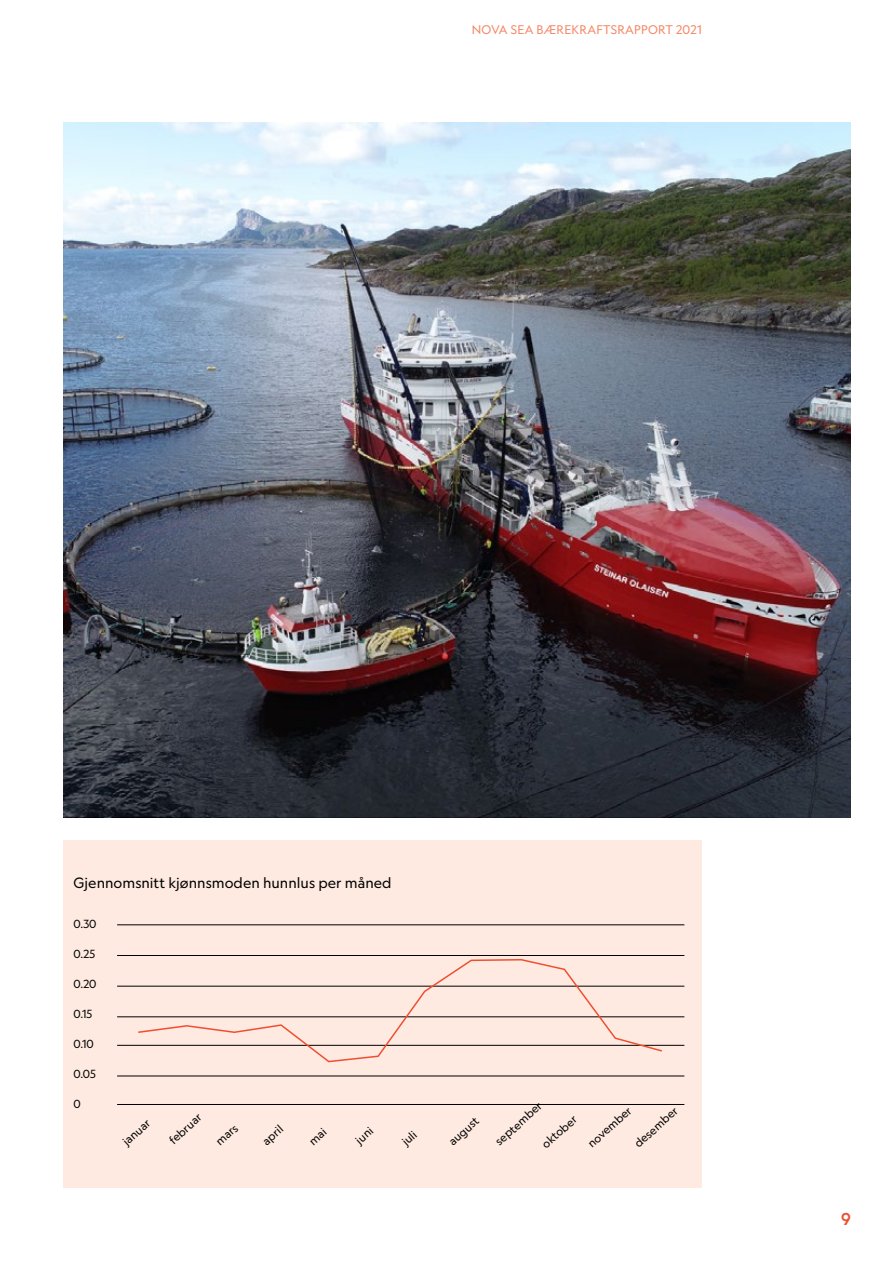
<style>
.page{position:relative;width:893px;height:1263px;background:#fff}
.page>*{position:absolute;margin:0;border:0;box-sizing:border-box;transform-origin:0 0}
.t1{font:500 16.5px "Geograph";color:#f04e31}
.t2{font:14.25px "Geograph";color:#000}
.t3{font:12px "Geograph";letter-spacing:.02em;color:#f58563}
.t4{font:11.25px "Geograph";color:#000}
</style>
<div class="page">
<img style="left:64px;top:123px;width:787px;height:695px">
<div style="left:64px;top:840px;width:638px;height:348px;background:#feeae0"></div>
<hr style="left:117px;top:1045px;width:567px;height:1px;background:#000">
<hr style="left:117px;top:1104px;width:567px;height:1px;background:#000">
<hr style="left:117px;top:1016px;width:567px;height:1px;background:#000">
<hr style="left:117px;top:1076px;width:567px;height:1px;background:#000">
<hr style="left:117px;top:986px;width:567px;height:1px;background:#000">
<hr style="left:117px;top:955px;width:567px;height:1px;background:#000">
<hr style="left:117px;top:924px;width:567px;height:1px;background:#000">
<svg style="left:137px;top:959px;width:527px;height:104px"></svg>
<p class="t3" style="left:472px;top:22px;width:232px">NOVA SEA BÆREKRAFTSRAPPORT 2021</p>
<p class="t2" style="left:74px;top:874px;width:319px">Gjennomsnitt kjønnsmoden hunnlus per måned</p>
<p class="t4" style="left:74px;top:917px;width:24px">0.30</p>
<p class="t4" style="left:74px;top:947px;width:23px">0.25</p>
<p class="t4" style="left:74px;top:977px;width:24px">0.20</p>
<p class="t4" style="left:74px;top:1007px;width:20px">0.15</p>
<p class="t4" style="left:74px;top:1037px;width:22px">0.10</p>
<p class="t4" style="left:74px;top:1067px;width:24px">0.05</p>
<p class="t4" style="left:74px;top:1097px;width:9px">0</p>
<p class="t4" style="left:120px;top:1138px;width:34px;rotate:-42deg">januar</p>
<p class="t4" style="left:166px;top:1136px;width:41px;rotate:-42deg">februar</p>
<p class="t4" style="left:213px;top:1138px;width:27px;rotate:-42deg">mars</p>
<p class="t4" style="left:259px;top:1138px;width:25px;rotate:-42deg">april</p>
<p class="t4" style="left:352px;top:1136px;width:21px;rotate:-42deg">juni</p>
<p class="t4" style="left:399px;top:1138px;width:17px;rotate:-42deg">juli</p>
<p class="t4" style="left:446px;top:1138px;width:38px;rotate:-42deg">august</p>
<p class="t4" style="left:492px;top:1138px;width:60px;rotate:-42deg">september</p>
<p class="t4" style="left:539px;top:1141px;width:44px;rotate:-42deg">oktober</p>
<p class="t4" style="left:585px;top:1140px;width:56px;rotate:-42deg">november</p>
<p class="t4" style="left:631px;top:1140px;width:56px;rotate:-42deg">desember</p>
<h1 class="t1" style="left:841px;top:1208px;width:11px">9</h1>
</div>
